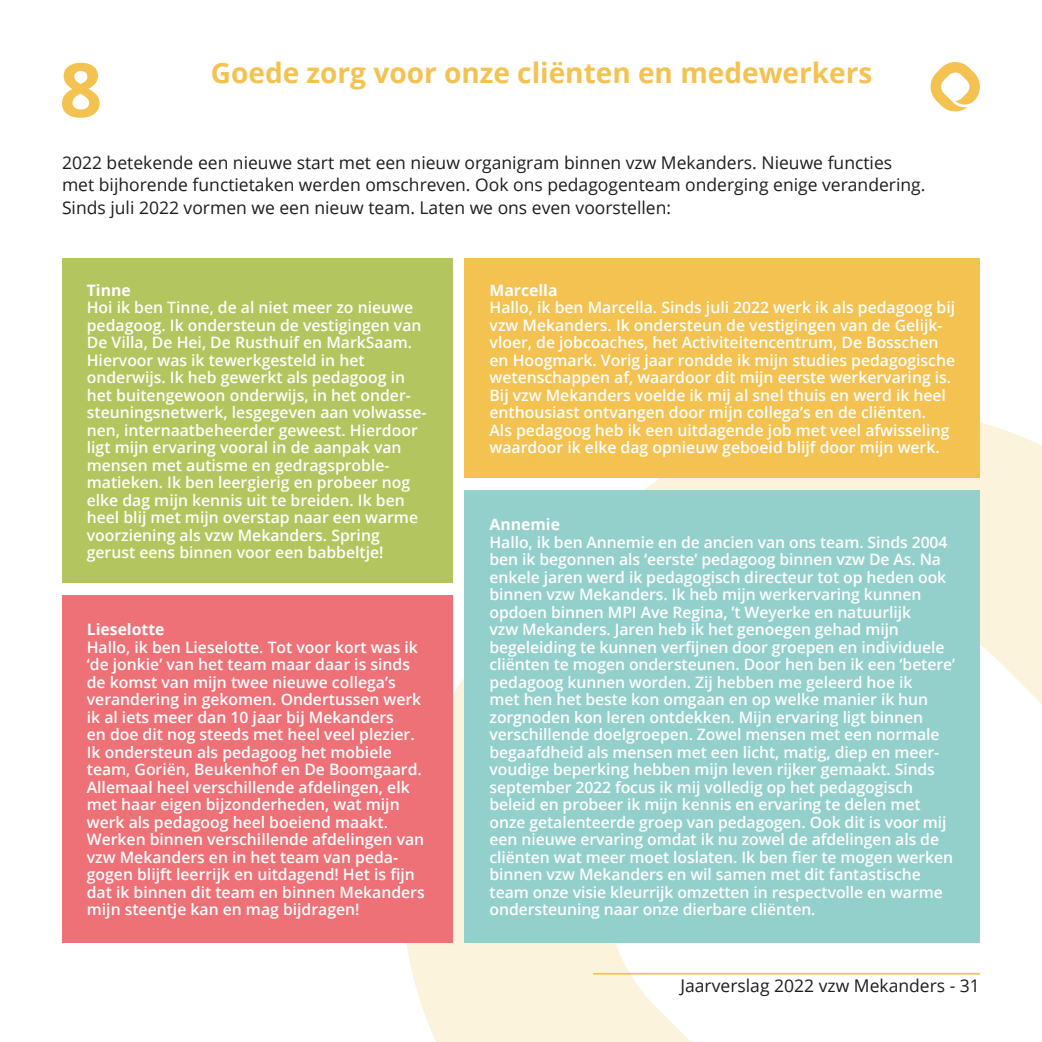
<style>
.page{position:relative;width:1042px;height:1042px;background:#fff}
.page>*{position:absolute;margin:0;border:0;box-sizing:border-box;transform-origin:0 0}
.t1{font:700 75.08px "Open Sans";color:#f4c251}
.t2{font:700 28px "Open Sans";color:#f4c251}
.t3{font:17.5px/22.8px "Open Sans";color:#1d1d1b}
.t4{font:600 15.75px/17.5px "Open Sans";color:#fff}
.t5{font:700 15.75px "Open Sans";color:#fff}
</style>
<div class="page">
<svg style="left:406px;top:408px;width:636px;height:634px"></svg>
<hr style="left:593px;top:973px;width:387px;height:1px;background:#f4c251">
<svg style="left:930px;top:62px;width:50px;height:49px"></svg>
<div style="left:62px;top:259px;width:390px;height:324px;background:#b3c55e"></div>
<div style="left:465px;top:259px;width:515px;height:219px;background:#f4c251"></div>
<div style="left:62px;top:595px;width:390px;height:348px;background:#ee7177"></div>
<div style="left:465px;top:490px;width:515px;height:453px;background:#93d0cb"></div>
<h1 class="t1" style="left:59px;top:37px;width:44px">8</h1>
<h2 class="t2" style="left:211px;top:54px;width:663px">Goede zorg voor onze cliënten en medewerkers</h2>
<p class="t3" style="left:62px;top:150px;width:865px">2022 betekende een nieuwe start met een nieuw organigram binnen vzw Mekanders. Nieuwe functies met bijhorende functietaken werden omschreven. Ook ons pedagogenteam onderging enige verandering.<br>Sinds juli 2022 vormen we een nieuw team. Laten we ons even voorstellen:</p>
<p class="t5" style="left:87px;top:279px;width:45px">Tinne</p>
<p class="t4" style="left:87px;top:298px;width:341px">Hoi ik ben Tinne, de al niet meer zo nieuwe pedagoog. Ik ondersteun de vestigingen van De Villa, De Hei, De Rusthuif en MarkSaam.<br>Hiervoor was ik tewerkgesteld in het onderwijs. Ik heb gewerkt als pedagoog in het buitengewoon onderwijs, in het onder&shy;steuningsnetwerk, lesgegeven aan volwasse&shy;nen, internaatbeheerder geweest. Hierdoor ligt mijn ervaring vooral in de aanpak van mensen met autisme en gedragsproble&shy;matieken. Ik ben leergierig en probeer nog elke dag mijn kennis uit te breiden. Ik ben heel blij met mijn overstap naar een warme voorziening als vzw Mekanders. Spring gerust eens binnen voor een babbeltje!</p>
<p class="t5" style="left:87px;top:618px;width:79px">Lieselotte</p>
<p class="t4" style="left:87px;top:638px;width:339px">Hallo, ik ben Lieselotte. Tot voor kort was ik ‘de jonkie’ van het team maar daar is sinds de komst van mijn twee nieuwe collega’s verandering in gekomen. Ondertussen werk ik al iets meer dan 10 jaar bij Mekanders<br>en doe dit nog steeds met heel veel plezier.<br>Ik ondersteun als pedagoog het mobiele team, Goriën, Beukenhof en De Boomgaard.<br>Allemaal heel verschillende afdelingen, elk met haar eigen bijzonderheden, wat mijn werk als pedagoog heel boeiend maakt.<br>Werken binnen verschillende afdelingen van vzw Mekanders en in het team van peda&shy;gogen blijft leerrijk en uitdagend! Het is fijn dat ik binnen dit team en binnen Mekanders mijn steentje kan en mag bijdragen!</p>
<p class="t5" style="left:489px;top:279px;width:70px">Marcella</p>
<p class="t4" style="left:489px;top:298px;width:467px">Hallo, ik ben Marcella. Sinds juli 2022 werk ik als pedagoog bij vzw Mekanders. Ik ondersteun de vestigingen van de Gelijk&shy;vloer, de jobcoaches, het Activiteitencentrum, De Bosschen en Hoogmark. Vorig jaar rondde ik mijn studies pedagogische wetenschappen af, waardoor dit mijn eerste werkervaring is.<br>Bij vzw Mekanders voelde ik mij al snel thuis en werd ik heel enthousiast ontvangen door mijn collega’s en de cliënten.<br>Als pedagoog heb ik een uitdagende job met veel afwisseling waardoor ik elke dag opnieuw geboeid blijf door mijn werk.</p>
<p class="t5" style="left:489px;top:513px;width:72px">Annemie</p>
<p class="t4" style="left:489px;top:533px;width:467px">Hallo, ik ben Annemie en de ancien van ons team. Sinds 2004 ben ik begonnen als ‘eerste’ pedagoog binnen vzw De As. Na enkele jaren werd ik pedagogisch directeur tot op heden ook binnen vzw Mekanders. Ik heb mijn werkervaring kunnen opdoen binnen MPI Ave Regina, ’t Weyerke en natuurlijk<br>vzw Mekanders. Jaren heb ik het genoegen gehad mijn begeleiding te kunnen verfijnen door groepen en individuele cliënten te mogen ondersteunen. Door hen ben ik een ‘betere’ pedagoog kunnen worden. Zij hebben me geleerd hoe ik<br>met hen het beste kon omgaan en op welke manier ik hun zorgnoden kon leren ontdekken. Mijn ervaring ligt binnen verschillende doelgroepen. Zowel mensen met een normale begaafdheid als mensen met een licht, matig, diep en meer&shy;voudige beperking hebben mijn leven rijker gemaakt. Sinds september 2022 focus ik mij volledig op het pedagogisch beleid en probeer ik mijn kennis en ervaring te delen met onze getalenteerde groep van pedagogen. Ook dit is voor mij een nieuwe ervaring omdat ik nu zowel de afdelingen als de cliënten wat meer moet loslaten. Ik ben fier te mogen werken binnen vzw Mekanders en wil samen met dit fantastische team onze visie kleurrijk omzetten in respectvolle en warme ondersteuning naar onze dierbare cliënten.</p>
<p class="t3" style="left:680px;top:974px;width:301px">Jaarverslag 2022 vzw Mekanders - 31</p>
</div>
